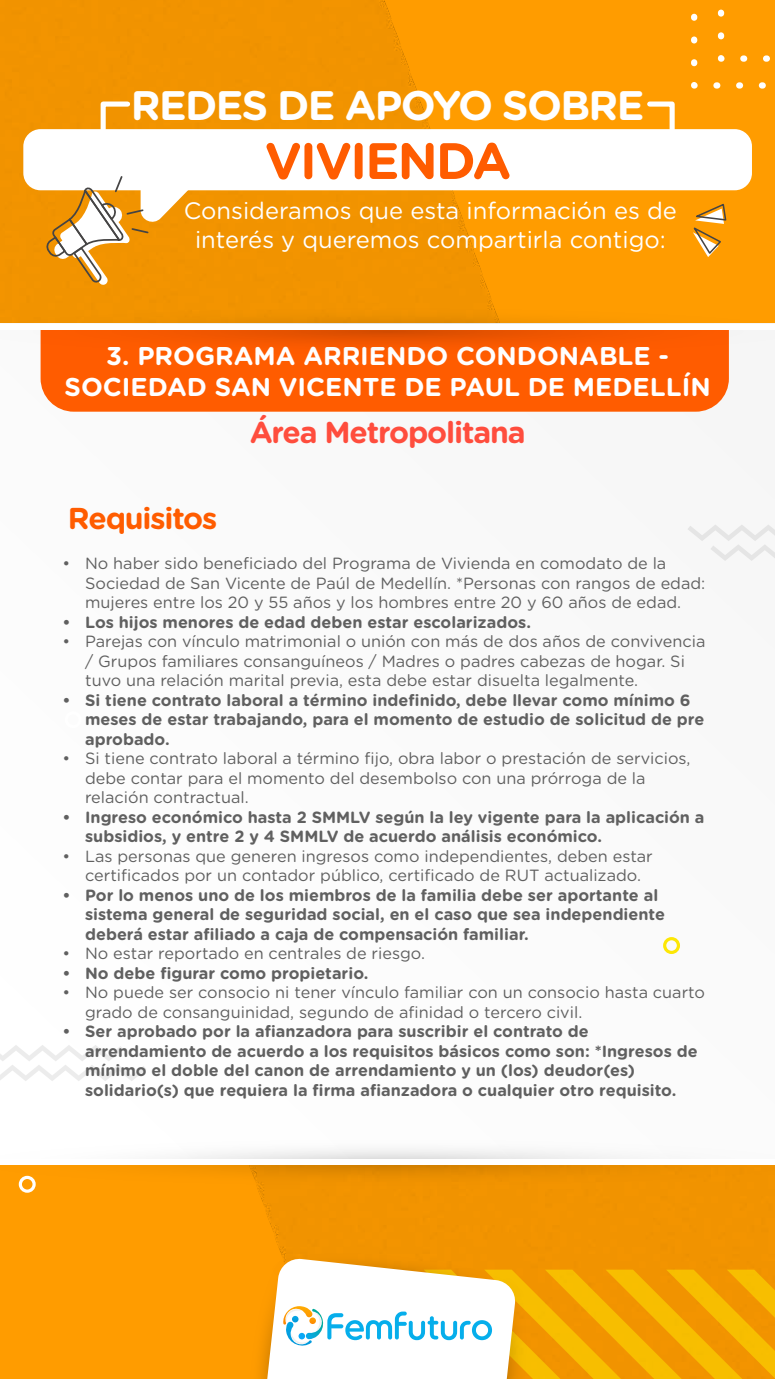
<style>
.page{position:relative;width:775px;height:1379px;background:#fff}
.page>*{position:absolute;margin:0;border:0;box-sizing:border-box;transform-origin:0 0}
.t1{font:700 51.12px "Gotham Rounded";letter-spacing:-.04em;color:#ff5c00}
.t2{font:700 41.25px "Gotham Rounded";letter-spacing:-.04em;color:#fff}
.t3{font:700 30.25px "Gotham Rounded";letter-spacing:-.04em;color:#ff4d3d}
.t4{font:700 30.25px "Gotham Rounded";letter-spacing:-.04em;color:#ff5c00}
.t5{font:700 25.75px/30.9px "Gotham Rounded";color:#fff;text-align:center}
.t6{font:23.75px/28.5px "Gotham Rounded";color:#fff;text-align:center}
.t7{font:16.25px/19.5px "Gotham Rounded";color:#606060}
.t8{font:700 16.25px/19.5px "Gotham Rounded";color:#606060}
</style>
<div class="page">
<img style="left:0;top:0;width:775px;height:1379px">
<div style="left:0;top:324px;width:775px;height:840px;background:#fbfbfb"></div>
<svg style="left:0;top:1151px;width:775px;height:34px"></svg>
<div style="left:0;top:1159px;width:775px;height:5px;background:#fff"></div>
<div style="left:65px;top:711px;width:17px;height:17px;border:3px solid #fff;border-radius:50%"></div>
<div style="left:19px;top:1175px;width:17px;height:17px;border:3px solid #fff;border-radius:50%"></div>
<div style="left:663px;top:937px;width:17px;height:17px;border:3px solid #fde705;border-radius:50%"></div>
<svg style="left:713px;top:82px;width:62px;height:7px"></svg>
<svg style="left:691px;top:82px;width:7px;height:7px"></svg>
<svg style="left:691px;top:0;width:6px;height:66px"></svg>
<svg style="left:740px;top:55px;width:35px;height:7px"></svg>
<svg style="left:718px;top:55px;width:7px;height:7px"></svg>
<svg style="left:718px;top:0;width:6px;height:39px"></svg>
<svg style="left:98px;top:99px;width:35px;height:30px"></svg>
<svg style="left:645px;top:99px;width:32px;height:30px"></svg>
<div style="left:23px;top:129px;width:729px;height:61px;background:#fff;border-radius:17px"></div>
<svg style="left:692px;top:202px;width:35px;height:55px;background:#e9a336"></svg>
<svg style="left:44px;top:176px;width:149px;height:109px"></svg>
<svg style="left:249px;top:1252px;width:526px;height:127px"></svg>
<div style="left:41px;top:354px;width:688px;height:58px;background:#ff5c00"></div>
<svg style="left:0;top:308px;width:775px;height:46px;background:#f5801c"></svg>
<div style="left:0;top:324px;width:775px;height:5px;background:#fff"></div>
<svg style="left:688px;top:525px;width:87px;height:36px"></svg>
<svg style="left:0;top:1045px;width:146px;height:36px"></svg>
<h2 class="t2" style="left:131px;top:75px;width:515px">REDES DE APOYO SOBRE</h2>
<h1 class="t1" style="left:265px;top:123px;width:248px">VIVIENDA</h1>
<h3 class="t6" style="left:184px;top:195px;width:494px">Consideramos que esta información es de interés y queremos compartirla contigo:</h3>
<h3 class="t5" style="left:65px;top:339px;width:648px">3. PROGRAMA ARRIENDO CONDONABLE -<br>SOCIEDAD SAN VICENTE DE PAUL DE MEDELLÍN</h3>
<h3 class="t3" style="left:250px;top:410px;width:277px">Área Metropolitana</h3>
<h3 class="t4" style="left:68px;top:496px;width:151px">Requisitos</h3>
<p class="t7" style="left:85px;top:553px;width:622px;text-indent:-23px">• No haber sido beneficiado del Programa de Vivienda en comodato de la<br>Sociedad de San Vicente de Paúl de Medellín. *Personas con rangos de edad: mujeres entre los 20 y 55 años y los hombres entre 20 y 60 años de edad.</p>
<p class="t8" style="left:63px;top:612px;width:470px">• Los hijos menores de edad deben estar escolarizados.</p>
<p class="t7" style="left:85px;top:631px;width:622px;text-indent:-23px">• Parejas con vínculo matrimonial o unión con más de dos años de convivencia / Grupos familiares consanguíneos / Madres o padres cabezas de hogar. Si tuvo una relación marital previa, esta debe estar disuelta legalmente.</p>
<p class="t8" style="left:85px;top:690px;width:621px;text-indent:-23px">• Si tiene contrato laboral a término indefinido, debe llevar como mínimo 6 meses de estar trabajando, para el momento de estudio de solicitud de pre aprobado.</p>
<p class="t7" style="left:85px;top:748px;width:607px;text-indent:-23px">• Si tiene contrato laboral a término fijo, obra labor o prestación de servicios, debe contar para el momento del desembolso con una prórroga de la relación contractual.</p>
<p class="t8" style="left:85px;top:807px;width:621px;text-indent:-23px">• Ingreso económico hasta 2 SMMLV según la ley vigente para la aplicación a subsidios, y entre 2 y 4 SMMLV de acuerdo análisis económico.</p>
<p class="t7" style="left:85px;top:845px;width:569px;text-indent:-23px">• Las personas que generen ingresos como independientes, deben estar certificados por un contador público, certificado de RUT actualizado.</p>
<p class="t8" style="left:85px;top:885px;width:581px;text-indent:-23px">• Por lo menos uno de los miembros de la familia debe ser aportante al sistema general de seguridad social, en el caso que sea independiente deberá estar afiliado a caja de compensación familiar.</p>
<p class="t7" style="left:63px;top:943px;width:364px">• No estar reportado en centrales de riesgo.</p>
<p class="t8" style="left:63px;top:963px;width:307px">• No debe figurar como propietario.</p>
<p class="t7" style="left:85px;top:982px;width:621px;text-indent:-23px">• No puede ser consocio ni tener vínculo familiar con un consocio hasta cuarto grado de consanguinidad, segundo de afinidad o tercero civil.</p>
<p class="t8" style="left:85px;top:1021px;width:614px;text-indent:-23px">• Ser aprobado por la afianzadora para suscribir el contrato de arrendamiento de acuerdo a los requisitos básicos como son: *Ingresos de mínimo el doble del canon de arrendamiento y un (los) deudor(es) solidario(s) que requiera la firma afianzadora o cualquier otro requisito.</p>
</div>
